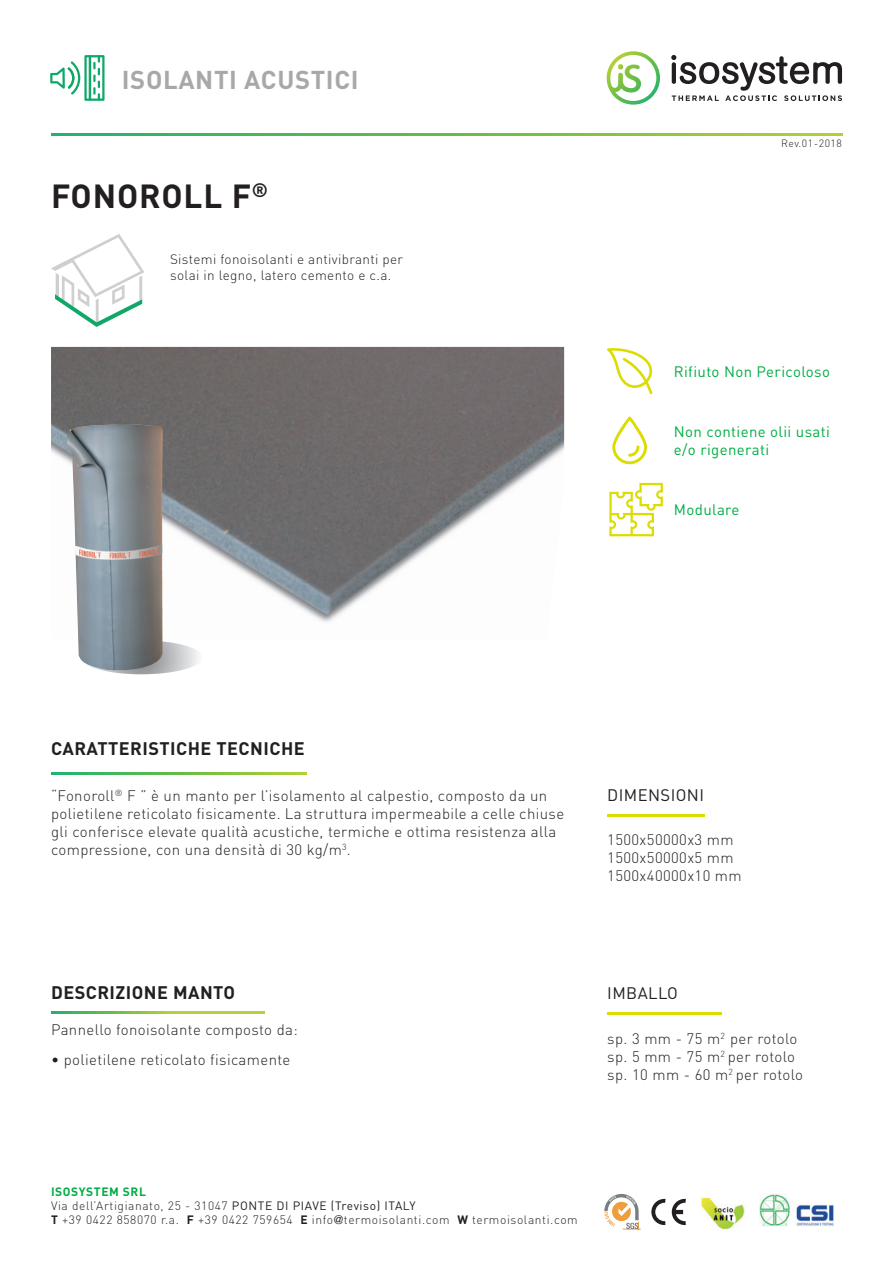
<style>
.page{position:relative;width:893px;height:1263px;background:#fff}
.page>*{position:absolute;margin:0;border:0;box-sizing:border-box;transform-origin:0 0}
.t1{font:700 33px "DIN";letter-spacing:.025em;color:#231f20}
.t2{font:700 25.5px "DIN";letter-spacing:.025em;color:#a7a9a9}
.t3{font:700 18px "DIN";letter-spacing:.025em;color:#231f20}
.t4{font:16.5px "DIN";letter-spacing:.025em;color:#231f20}
.t5{font:300 15px "DIN";letter-spacing:.025em;color:#231f20}
.t6{font:15px "DIN";letter-spacing:.025em;color:#00ad44}
.t7{font:300 13.5px "DIN";letter-spacing:.025em;color:#231f20}
.t8{font:300 12px "DIN";letter-spacing:.05em;color:#231f20}
.t9{font:700 12px "DIN";letter-spacing:.05em;color:#00ad44}
.t10{font:300 10.5px "DIN";letter-spacing:.05em;color:#231f20}
.s1{font-weight:400}
.s2{font-weight:700}
.s3{font-family:"Helvetica"}
</style>
<div class="page">
<svg style="left:607px;top:51px;width:53px;height:54px"></svg>
<svg style="left:671px;top:55px;width:171px;height:46px"></svg>
<svg style="left:607px;top:348px;width:46px;height:46px"></svg>
<svg style="left:612px;top:416px;width:35px;height:48px"></svg>
<svg style="left:609px;top:483px;width:54px;height:53px"></svg>
<svg style="left:50px;top:55px;width:55px;height:46px"></svg>
<svg style="left:51px;top:772px;width:255px;height:3px"></svg>
<svg style="left:51px;top:134px;width:791px;height:2px;background:#68be4d"></svg>
<svg style="left:604px;top:1194px;width:37px;height:36px"></svg>
<svg style="left:651px;top:1199px;width:14px;height:26px"></svg>
<svg style="left:672px;top:1199px;width:14px;height:26px"></svg>
<img style="left:701px;top:1197px;width:44px;height:33px">
<img style="left:760px;top:1194px;width:74px;height:32px">
<svg style="left:51px;top:234px;width:93px;height:93px"></svg>
<svg style="left:51px;top:1011px;width:213px;height:2px"></svg>
<hr style="left:607px;top:814px;width:98px;height:2px;background:#dbdc00">
<hr style="left:607px;top:1013px;width:115px;height:2px;background:#dbdc00">
<img style="left:51px;top:347px;width:513px;height:293px">
<svg style="left:80px;top:640px;width:119px;height:34px;background:#9fa5aa"></svg>
<img style="left:67px;top:424px;width:55px;height:54px">
<p class="t2" style="left:122px;top:63px;width:238px">ISOLANTI ACUSTICI</p>
<p class="t1" style="left:51px;top:175px;width:219px">FONOROLL F<sup>®</sup></p>
<p class="t7" style="left:170px;top:251px;width:235px">Sistemi fonoisolanti e antivibranti per</p>
<p class="t7" style="left:170px;top:267px;width:223px">solai in legno, latero cemento e c.a.</p>
<p class="t10" style="left:781px;top:136px;width:62px">Rev.01-2018</p>
<p class="t6" style="left:674px;top:362px;width:158px">Rifiuto Non Pericoloso</p>
<p class="t6" style="left:674px;top:423px;width:157px">Non contiene olii usati</p>
<p class="t6" style="left:674px;top:441px;width:97px">e/o rigenerati</p>
<p class="t6" style="left:674px;top:500px;width:67px">Modulare</p>
<p class="t3" style="left:51px;top:737px;width:255px">CARATTERISTICHE TECNICHE</p>
<p class="t5" style="left:51px;top:786px;width:498px">“Fonoroll<sup>®</sup> F ” è un manto per l’isolamento al calpestio, composto da un</p>
<p class="t5" style="left:51px;top:804px;width:515px">polietilene reticolato fisicamente. La struttura impermeabile a celle chiuse</p>
<p class="t5" style="left:51px;top:822px;width:507px">gli conferisce elevate qualità acustiche, termiche e ottima resistenza alla</p>
<p class="t5" style="left:51px;top:840px;width:301px">compressione, con una densità di 30 kg/m<sup>3</sup>.</p>
<p class="t4" style="left:607px;top:784px;width:98px">DIMENSIONI</p>
<p class="t5" style="left:607px;top:830px;width:128px">1500x50000x3 mm</p>
<p class="t5" style="left:607px;top:848px;width:128px">1500x50000x5 mm</p>
<p class="t5" style="left:607px;top:866px;width:136px">1500x40000x10 mm</p>
<p class="t3" style="left:51px;top:981px;width:186px">DESCRIZIONE MANTO</p>
<p class="t5" style="left:51px;top:1020px;width:248px">Pannello fonoisolante composto da:</p>
<p class="t5" style="left:51px;top:1050px;width:241px">• polietilene reticolato fisicamente</p>
<p class="t4" style="left:607px;top:983px;width:72px">IMBALLO</p>
<p class="t5" style="left:607px;top:1029px;width:192px">sp. 3 mm - 75 m<sup>2</sup> per rotolo</p>
<p class="t5" style="left:607px;top:1047px;width:189px">sp. 5 mm - 75 m<sup>2</sup> per rotolo</p>
<p class="t5" style="left:607px;top:1065px;width:197px">sp. 10 mm - 60 m<sup>2</sup> per rotolo</p>
<p class="t9" style="left:51px;top:1183px;width:96px">ISOSYSTEM SRL</p>
<p class="t8" style="left:51px;top:1198px;width:366px">Via dell’Artigianato, 25 - 31047 <span class="s1">PONTE DI PIAVE (Treviso) ITALY</span></p>
<p class="t8" style="left:51px;top:1213px;width:528px"><span class="s2">T</span> +39 0422 858070 r.a. <span class="s2">F</span> +39 0422 759654 <span class="s2">E</span> info<span class="s3">@</span>termoisolanti.com <span class="s2">W</span> termoisolanti.com</p>
</div>
